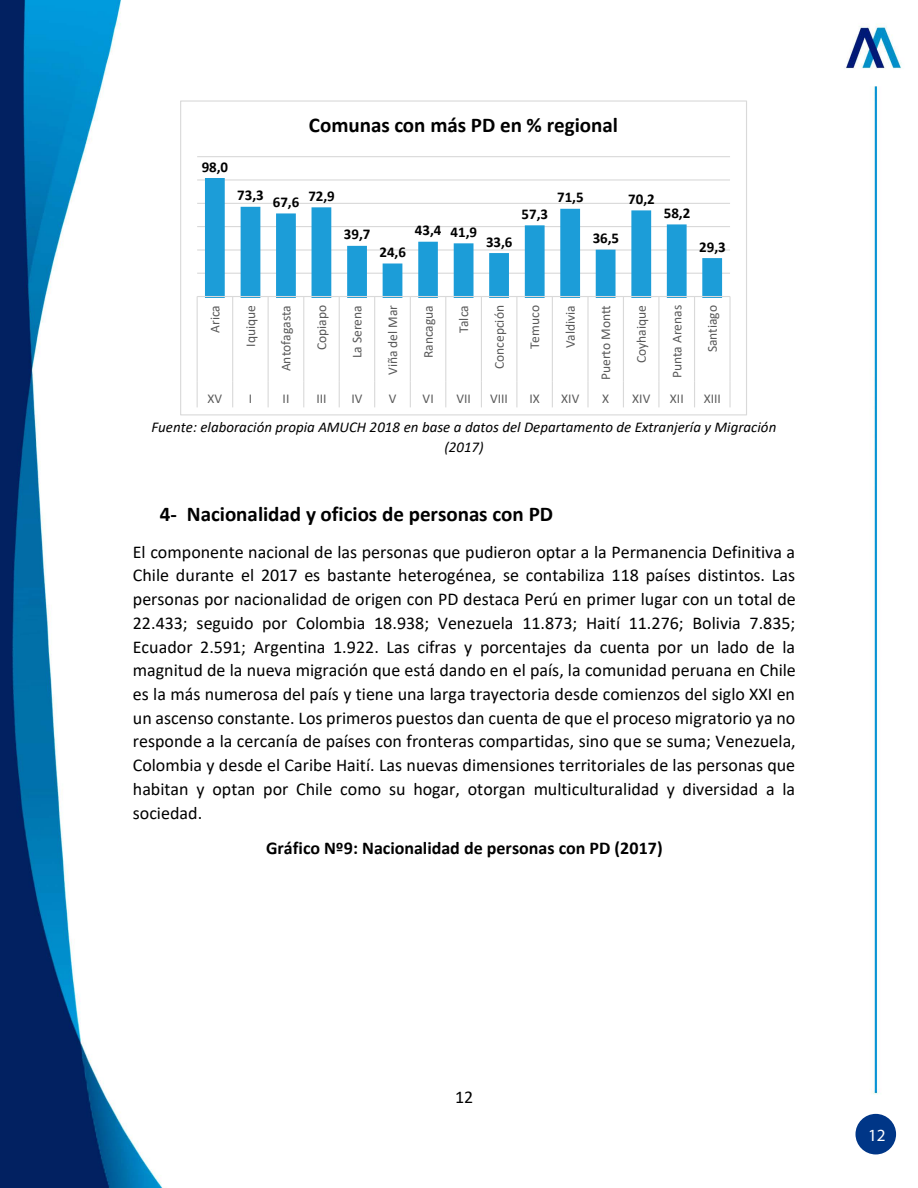
<style>
.page{position:relative;width:918px;height:1188px;background:#fff}
.page>*{position:absolute;margin:0;border:0;box-sizing:border-box;transform-origin:0 0}
.t1{font:700 21px "Calibri";color:#000}
.t2{font:18px/23.7px "Calibri";color:#000;text-align:justify}
.t3{font:700 18px "Calibri";color:#000}
.t4{font:17.1px "Myriad Pro";color:#fff}
.t5{font:italic 15px/19.8px "Calibri";color:#000;text-align:center}
.t6{font:700 15px "Calibri";color:#000}
.t7{font:13.5px "Calibri";color:#595959}
</style>
<div class="page">
<img style="left:0;top:0;width:901px;height:1188px">
<div style="left:855px;top:1114px;width:41px;height:40px;background:#003687;border-radius:50%"></div>
<div style="left:181px;top:101px;width:566px;height:314px;background:#fff"></div>
<hr style="left:197px;top:273px;width:533px;height:1px;background:#d9d9d9">
<hr style="left:197px;top:249px;width:533px;height:2px;background:#d9d9d9">
<hr style="left:197px;top:226px;width:533px;height:1px;background:#d9d9d9">
<hr style="left:197px;top:203px;width:533px;height:1px;background:#d9d9d9">
<hr style="left:197px;top:179px;width:533px;height:2px;background:#d9d9d9">
<hr style="left:197px;top:156px;width:533px;height:1px;background:#d9d9d9">
<svg style="left:201px;top:178px;width:525px;height:120px"></svg>
<hr style="left:197px;top:296px;width:533px;height:1px;background:#d9d9d9">
<hr style="left:197px;top:297px;width:1px;height:84px;background:#d9d9d9">
<hr style="left:232px;top:297px;width:1px;height:84px;background:#d9d9d9">
<hr style="left:268px;top:297px;width:1px;height:84px;background:#d9d9d9">
<hr style="left:303px;top:297px;width:1px;height:84px;background:#d9d9d9">
<hr style="left:339px;top:297px;width:1px;height:84px;background:#d9d9d9">
<hr style="left:374px;top:297px;width:1px;height:84px;background:#d9d9d9">
<hr style="left:410px;top:297px;width:1px;height:84px;background:#d9d9d9">
<hr style="left:445px;top:297px;width:1px;height:84px;background:#d9d9d9">
<hr style="left:481px;top:297px;width:1px;height:84px;background:#d9d9d9">
<hr style="left:516px;top:297px;width:1px;height:84px;background:#d9d9d9">
<hr style="left:552px;top:297px;width:1px;height:84px;background:#d9d9d9">
<hr style="left:587px;top:297px;width:2px;height:84px;background:#d9d9d9">
<hr style="left:623px;top:297px;width:1px;height:84px;background:#d9d9d9">
<hr style="left:658px;top:297px;width:1px;height:84px;background:#d9d9d9">
<hr style="left:694px;top:297px;width:1px;height:84px;background:#d9d9d9">
<hr style="left:729px;top:297px;width:2px;height:84px;background:#d9d9d9">
<svg style="left:197px;top:381px;width:1px;height:26px"></svg>
<svg style="left:232px;top:381px;width:1px;height:26px"></svg>
<svg style="left:268px;top:381px;width:1px;height:26px"></svg>
<svg style="left:303px;top:381px;width:1px;height:26px"></svg>
<svg style="left:339px;top:381px;width:1px;height:26px"></svg>
<svg style="left:374px;top:381px;width:1px;height:26px"></svg>
<svg style="left:410px;top:381px;width:1px;height:26px"></svg>
<svg style="left:445px;top:381px;width:1px;height:26px"></svg>
<svg style="left:481px;top:381px;width:1px;height:26px"></svg>
<svg style="left:516px;top:381px;width:1px;height:26px"></svg>
<svg style="left:552px;top:381px;width:1px;height:26px"></svg>
<hr style="left:587px;top:381px;width:2px;height:26px;background:#d9d9d9">
<svg style="left:623px;top:381px;width:1px;height:26px"></svg>
<svg style="left:658px;top:381px;width:1px;height:26px"></svg>
<svg style="left:694px;top:381px;width:1px;height:26px"></svg>
<hr style="left:729px;top:381px;width:2px;height:26px;background:#d9d9d9">
<p class="t1" style="left:309px;top:110px;width:311px">Comunas con más PD en % regional</p>
<p class="t6" style="left:202px;top:156px;width:28px">98,0</p>
<p class="t6" style="left:237px;top:185px;width:99px">73,3 67,6 72,9</p>
<p class="t6" style="left:344px;top:224px;width:28px">39,7</p>
<p class="t6" style="left:379px;top:241px;width:28px">24,6</p>
<p class="t6" style="left:415px;top:220px;width:64px">43,4 41,9</p>
<p class="t6" style="left:486px;top:231px;width:28px">33,6</p>
<p class="t6" style="left:522px;top:203px;width:28px">57,3</p>
<p class="t6" style="left:557px;top:187px;width:28px">71,5</p>
<p class="t6" style="left:628px;top:188px;width:28px">70,2</p>
<p class="t6" style="left:593px;top:228px;width:28px">36,5</p>
<p class="t6" style="left:664px;top:202px;width:28px">58,2</p>
<p class="t6" style="left:699px;top:236px;width:28px">29,3</p>
<p class="t7" style="left:206px;top:333px;width:29px;rotate:-90deg">Arica</p>
<p class="t7" style="left:241px;top:347px;width:43px;rotate:-90deg">Iquique</p>
<p class="t7" style="left:277px;top:371px;width:68px;rotate:-90deg">Antofagasta</p>
<p class="t7" style="left:312px;top:350px;width:47px;rotate:-90deg">Copiapo</p>
<p class="t7" style="left:348px;top:358px;width:55px;rotate:-90deg">La Serena</p>
<p class="t7" style="left:383px;top:375px;width:72px;rotate:-90deg">Viña del Mar</p>
<p class="t7" style="left:419px;top:358px;width:54px;rotate:-90deg">Rancagua</p>
<p class="t7" style="left:454px;top:333px;width:30px;rotate:-90deg">Talca</p>
<p class="t7" style="left:490px;top:369px;width:65px;rotate:-90deg">Concepción</p>
<p class="t7" style="left:525px;top:349px;width:45px;rotate:-90deg">Temuco</p>
<p class="t7" style="left:561px;top:348px;width:45px;rotate:-90deg">Valdivia</p>
<p class="t7" style="left:596px;top:380px;width:77px;rotate:-90deg">Puerto Montt</p>
<p class="t7" style="left:632px;top:363px;width:59px;rotate:-90deg">Coyhaique</p>
<p class="t7" style="left:668px;top:378px;width:75px;rotate:-90deg">Punta Arenas</p>
<p class="t7" style="left:703px;top:352px;width:49px;rotate:-90deg">Santiago</p>
<p class="t7" style="left:208px;top:389px;width:16px">XV</p>
<p class="t7" style="left:249px;top:389px;width:5px">I</p>
<p class="t7" style="left:283px;top:389px;width:8px">II</p>
<p class="t7" style="left:316px;top:389px;width:12px">III</p>
<p class="t7" style="left:352px;top:389px;width:13px">IV</p>
<p class="t7" style="left:389px;top:389px;width:9px">V</p>
<p class="t7" style="left:423px;top:389px;width:13px">VI</p>
<p class="t7" style="left:456px;top:389px;width:16px">VII</p>
<p class="t7" style="left:490px;top:389px;width:19px">VIII</p>
<p class="t7" style="left:530px;top:389px;width:12px">IX</p>
<p class="t7" style="left:561px;top:389px;width:20px">XIV</p>
<p class="t7" style="left:602px;top:389px;width:9px">X</p>
<p class="t7" style="left:632px;top:389px;width:20px">XIV</p>
<p class="t7" style="left:670px;top:389px;width:15px">XII</p>
<p class="t7" style="left:704px;top:389px;width:19px">XIII</p>
<p class="t5" style="left:151px;top:417px;width:627px">Fuente: elaboración propia AMUCH 2018 en base a datos del Departamento de Extranjería y Migración (2017)</p>
<p class="t1" style="left:160px;top:499px;width:395px">4- Nacionalidad y oficios de personas con PD</p>
<p class="t2" style="left:133px;top:539px;width:664px">El componente nacional de las personas que pudieron optar a la Permanencia Definitiva a Chile durante el 2017 es bastante heterogénea, se contabiliza 118 países distintos. Las personas por nacionalidad de origen con PD destaca Perú en primer lugar con un total de 22.433; seguido por Colombia 18.938; Venezuela 11.873; Haití 11.276; Bolivia 7.835; Ecuador 2.591; Argentina 1.922. Las cifras y porcentajes da cuenta por un lado de la magnitud de la nueva migración que está dando en el país, la comunidad peruana en Chile es la más numerosa del país y tiene una larga trayectoria desde comienzos del siglo XXI en un ascenso constante. Los primeros puestos dan cuenta de que el proceso migratorio ya no responde a la cercanía de países con fronteras compartidas, sino que se suma; Venezuela, Colombia y desde el Caribe Haití. Las nuevas dimensiones territoriales de las personas que habitan y optan por Chile como su hogar, otorgan multiculturalidad y diversidad a la sociedad.</p>
<p class="t3" style="left:266px;top:836px;width:398px">Gráfico Nº9: Nacionalidad de personas con PD (2017)</p>
<p class="t2" style="left:455px;top:1085px;width:20px">12</p>
<p class="t4" style="left:868px;top:1124px;width:19px">12</p>
</div>
